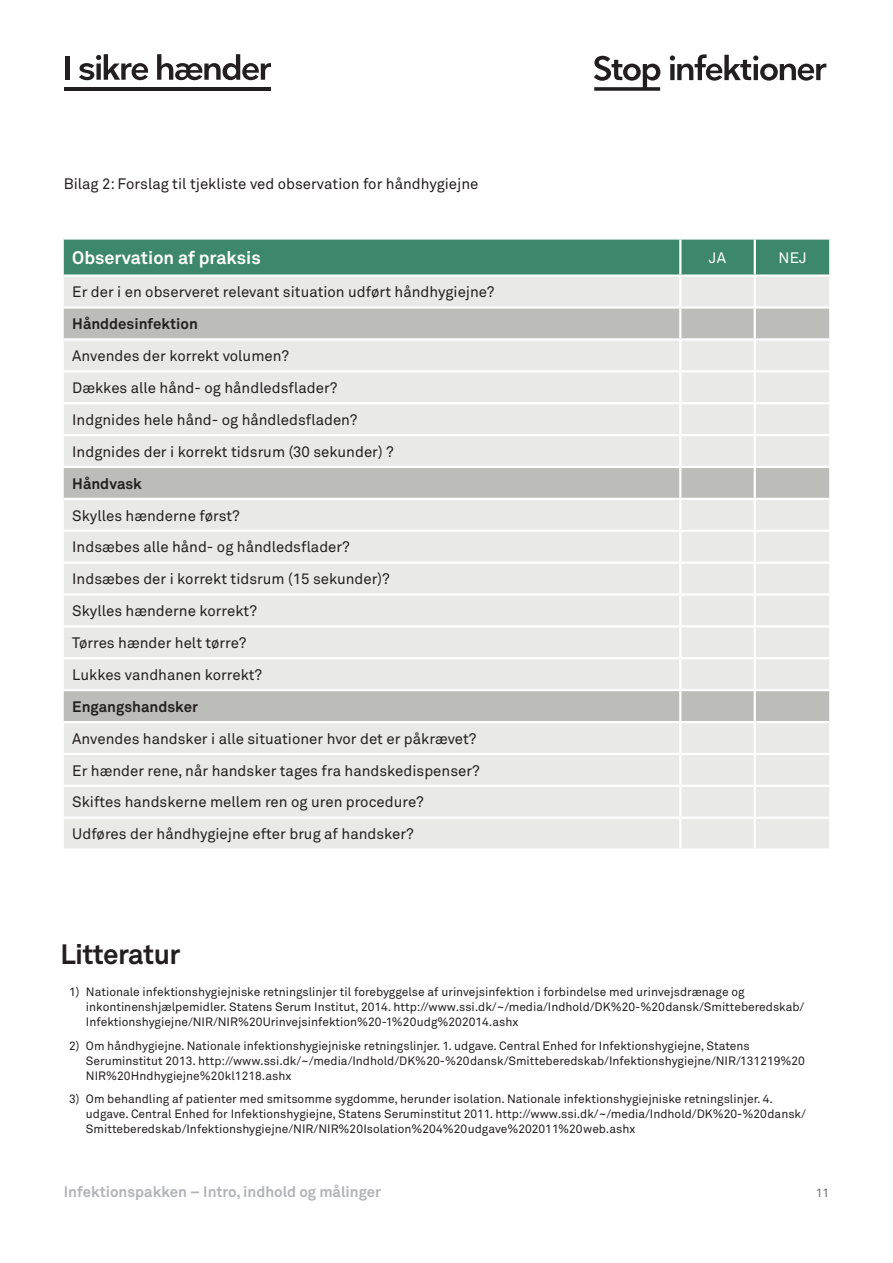
<style>
.page{position:relative;width:893px;height:1263px;background:#fff}
.page>*{position:absolute;margin:0;border:0;box-sizing:border-box;transform-origin:0 0}
.t1{font:700 27.75px "Akkurat";letter-spacing:-.02em;color:#231f20}
.t2{font:700 18px "Akkurat";color:#fff}
.t3{font:15px/31.8px "Akkurat";color:#231f20}
.t4{font:700 15px "Akkurat";color:#b2b3b7}
.t5{font:700 15px "Akkurat";color:#231f20}
.t6{font:15px "Akkurat";color:#fff}
.t7{font:12px/15px "Akkurat";color:#231f20}
.t8{font:12px "Akkurat";color:#6c6d70}
</style>
<div class="page">
<hr style="left:65px;top:87px;width:206px;height:3px;background:#231f20">
<div style="left:65px;top:56px;width:5px;height:24px;background:#231f20"></div>
<svg style="left:79px;top:54px;width:69px;height:26px"></svg>
<svg style="left:157px;top:54px;width:114px;height:26px"></svg>
<svg style="left:594px;top:54px;width:232px;height:37px"></svg>
<div style="left:64px;top:240px;width:765px;height:34px;background:#3d876c"></div>
<div style="left:64px;top:277px;width:765px;height:571px;background:#e9e9e8"></div>
<svg style="left:64px;top:309px;width:765px;height:412px;background:#dedfdd"></svg>
<hr style="left:754px;top:240px;width:2px;height:34px;background:#fff">
<hr style="left:754px;top:277px;width:2px;height:29px;background:#fff">
<hr style="left:64px;top:306px;width:616px;height:3px;background:#fff">
<hr style="left:680px;top:306px;width:75px;height:3px;background:#fff">
<hr style="left:755px;top:306px;width:74px;height:3px;background:#fff">
<hr style="left:754px;top:309px;width:2px;height:29px;background:#fff">
<hr style="left:64px;top:338px;width:616px;height:3px;background:#fff">
<hr style="left:680px;top:338px;width:75px;height:3px;background:#fff">
<hr style="left:755px;top:338px;width:74px;height:3px;background:#fff">
<hr style="left:754px;top:341px;width:2px;height:29px;background:#fff">
<hr style="left:64px;top:370px;width:616px;height:2px;background:#fff">
<hr style="left:680px;top:370px;width:75px;height:2px;background:#fff">
<hr style="left:755px;top:370px;width:74px;height:2px;background:#fff">
<hr style="left:754px;top:372px;width:2px;height:30px;background:#fff">
<hr style="left:64px;top:402px;width:616px;height:2px;background:#fff">
<hr style="left:680px;top:402px;width:75px;height:2px;background:#fff">
<hr style="left:755px;top:402px;width:74px;height:2px;background:#fff">
<hr style="left:754px;top:404px;width:2px;height:30px;background:#fff">
<hr style="left:64px;top:434px;width:616px;height:2px;background:#fff">
<hr style="left:680px;top:434px;width:75px;height:2px;background:#fff">
<hr style="left:755px;top:434px;width:74px;height:2px;background:#fff">
<hr style="left:754px;top:436px;width:2px;height:30px;background:#fff">
<hr style="left:64px;top:466px;width:616px;height:2px;background:#fff">
<hr style="left:680px;top:466px;width:75px;height:2px;background:#fff">
<hr style="left:755px;top:466px;width:74px;height:2px;background:#fff">
<hr style="left:754px;top:468px;width:2px;height:30px;background:#fff">
<hr style="left:64px;top:498px;width:616px;height:2px;background:#fff">
<hr style="left:680px;top:498px;width:75px;height:2px;background:#fff">
<hr style="left:755px;top:498px;width:74px;height:2px;background:#fff">
<hr style="left:754px;top:500px;width:2px;height:30px;background:#fff">
<hr style="left:64px;top:530px;width:616px;height:2px;background:#fff">
<hr style="left:680px;top:530px;width:75px;height:2px;background:#fff">
<hr style="left:755px;top:530px;width:74px;height:2px;background:#fff">
<hr style="left:754px;top:532px;width:2px;height:29px;background:#fff">
<hr style="left:64px;top:561px;width:616px;height:3px;background:#fff">
<hr style="left:680px;top:561px;width:75px;height:3px;background:#fff">
<hr style="left:755px;top:561px;width:74px;height:3px;background:#fff">
<hr style="left:754px;top:564px;width:2px;height:29px;background:#fff">
<hr style="left:64px;top:593px;width:616px;height:3px;background:#fff">
<hr style="left:680px;top:593px;width:75px;height:3px;background:#fff">
<hr style="left:755px;top:593px;width:74px;height:3px;background:#fff">
<hr style="left:754px;top:596px;width:2px;height:29px;background:#fff">
<hr style="left:64px;top:625px;width:616px;height:2px;background:#fff">
<hr style="left:680px;top:625px;width:75px;height:2px;background:#fff">
<hr style="left:755px;top:625px;width:74px;height:2px;background:#fff">
<hr style="left:754px;top:627px;width:2px;height:30px;background:#fff">
<hr style="left:64px;top:657px;width:616px;height:2px;background:#fff">
<hr style="left:680px;top:657px;width:75px;height:2px;background:#fff">
<hr style="left:755px;top:657px;width:74px;height:2px;background:#fff">
<hr style="left:754px;top:659px;width:2px;height:30px;background:#fff">
<hr style="left:64px;top:689px;width:616px;height:2px;background:#fff">
<hr style="left:680px;top:689px;width:75px;height:2px;background:#fff">
<hr style="left:755px;top:689px;width:74px;height:2px;background:#fff">
<hr style="left:754px;top:691px;width:2px;height:30px;background:#fff">
<hr style="left:64px;top:721px;width:616px;height:2px;background:#fff">
<hr style="left:680px;top:721px;width:75px;height:2px;background:#fff">
<hr style="left:755px;top:721px;width:74px;height:2px;background:#fff">
<hr style="left:754px;top:723px;width:2px;height:30px;background:#fff">
<hr style="left:64px;top:753px;width:616px;height:2px;background:#fff">
<hr style="left:680px;top:753px;width:75px;height:2px;background:#fff">
<hr style="left:755px;top:753px;width:74px;height:2px;background:#fff">
<hr style="left:754px;top:755px;width:2px;height:30px;background:#fff">
<hr style="left:64px;top:785px;width:616px;height:2px;background:#fff">
<hr style="left:680px;top:785px;width:75px;height:2px;background:#fff">
<hr style="left:755px;top:785px;width:74px;height:2px;background:#fff">
<hr style="left:754px;top:787px;width:2px;height:29px;background:#fff">
<hr style="left:64px;top:816px;width:616px;height:3px;background:#fff">
<hr style="left:680px;top:816px;width:75px;height:3px;background:#fff">
<hr style="left:755px;top:816px;width:74px;height:3px;background:#fff">
<hr style="left:754px;top:819px;width:2px;height:29px;background:#fff">
<hr style="left:679px;top:240px;width:2px;height:34px;background:#fff">
<hr style="left:679px;top:277px;width:2px;height:29px;background:#fff">
<hr style="left:679px;top:309px;width:2px;height:29px;background:#fff">
<hr style="left:679px;top:341px;width:2px;height:29px;background:#fff">
<hr style="left:679px;top:372px;width:2px;height:30px;background:#fff">
<hr style="left:679px;top:404px;width:2px;height:30px;background:#fff">
<hr style="left:679px;top:436px;width:2px;height:30px;background:#fff">
<hr style="left:679px;top:468px;width:2px;height:30px;background:#fff">
<hr style="left:679px;top:500px;width:2px;height:30px;background:#fff">
<hr style="left:679px;top:532px;width:2px;height:29px;background:#fff">
<hr style="left:679px;top:564px;width:2px;height:29px;background:#fff">
<hr style="left:679px;top:596px;width:2px;height:29px;background:#fff">
<hr style="left:679px;top:627px;width:2px;height:30px;background:#fff">
<hr style="left:679px;top:659px;width:2px;height:30px;background:#fff">
<hr style="left:679px;top:691px;width:2px;height:30px;background:#fff">
<hr style="left:679px;top:723px;width:2px;height:30px;background:#fff">
<hr style="left:679px;top:755px;width:2px;height:30px;background:#fff">
<hr style="left:679px;top:787px;width:2px;height:29px;background:#fff">
<hr style="left:679px;top:819px;width:2px;height:29px;background:#fff">
<p class="t3" style="left:64px;top:168px;width:416px">Bilag 2: Forslag til tjekliste ved observation for håndhygiejne</p>
<h2 class="t2" style="left:72px;top:246px;width:190px">Observation af praksis</h2>
<p class="t6" style="left:709px;top:249px;width:19px">JA</p>
<p class="t6" style="left:778px;top:249px;width:30px">NEJ</p>
<p class="t3" style="left:72px;top:277px;width:424px">Er der i en observeret relevant situation udført håndhygiejne?</p>
<p class="t5" style="left:72px;top:314px;width:127px">Hånddesinfektion</p>
<p class="t3" style="left:72px;top:340px;width:323px">Anvendes der korrekt volumen?<br>Dækkes alle hånd- og håndledsflader?<br>Indgnides hele hånd- og håndledsfladen?<br>Indgnides der i korrekt tidsrum (30 sekunder) ?</p>
<p class="t5" style="left:72px;top:474px;width:71px">Håndvask</p>
<p class="t3" style="left:72px;top:500px;width:319px">Skylles hænderne først?<br>Indsæbes alle hånd- og håndledsflader?<br>Indsæbes der i korrekt tidsrum (15 sekunder)?<br>Skylles hænderne korrekt?<br>Tørres hænder helt tørre?<br>Lukkes vandhanen korrekt?</p>
<p class="t5" style="left:72px;top:697px;width:127px">Engangshandsker</p>
<p class="t3" style="left:72px;top:723px;width:409px">Anvendes handsker i alle situationer hvor det er påkrævet?<br>Er hænder rene, når handsker tages fra handskedispenser?<br>Skiftes handskerne mellem ren og uren procedure?<br>Udføres der håndhygiejne efter brug af handsker?</p>
<h1 class="t1" style="left:60px;top:937px;width:122px">Litteratur</h1>
<p class="t7" style="left:86px;top:985px;width:720px;text-indent:-17px">1) Nationale infektionshygiejniske retningslinjer til forebyggelse af urinvejsinfektion i forbindelse med urinvejsdrænage og inkontinenshjælpemidler. Statens Serum Institut, 2014. http://www.ssi.dk/~/media/Indhold/DK%20-%20dansk/Smitteberedskab/<br>Infektionshygiejne/NIR/NIR%20Urinvejsinfektion%20-1%20udg%202014.ashx</p>
<p class="t7" style="left:86px;top:1038px;width:720px;text-indent:-17px">2) Om håndhygiejne. Nationale infektionshygiejniske retningslinjer. 1. udgave. Central Enhed for Infektionshygiejne, Statens<br>Seruminstitut 2013. http://www.ssi.dk/~/media/Indhold/DK%20-%20dansk/Smitteberedskab/Infektionshygiejne/NIR/131219%20<br>NIR%20Hndhygiejne%20kl1218.ashx</p>
<p class="t7" style="left:86px;top:1092px;width:721px;text-indent:-17px">3) Om behandling af patienter med smitsomme sygdomme, herunder isolation. Nationale infektionshygiejniske retningslinjer. 4. udgave. Central Enhed for Infektionshygiejne, Statens Seruminstitut 2011. http://www.ssi.dk/~/media/Indhold/DK%20-%20dansk/<br>Smitteberedskab/Infektionshygiejne/NIR/NIR%20Isolation%204%20udgave%202011%20web.ashx</p>
<p class="t4" style="left:64px;top:1182px;width:319px">Infektionspakken – Intro, indhold og målinger</p>
<p class="t8" style="left:816px;top:1185px;width:15px">11</p>
</div>
